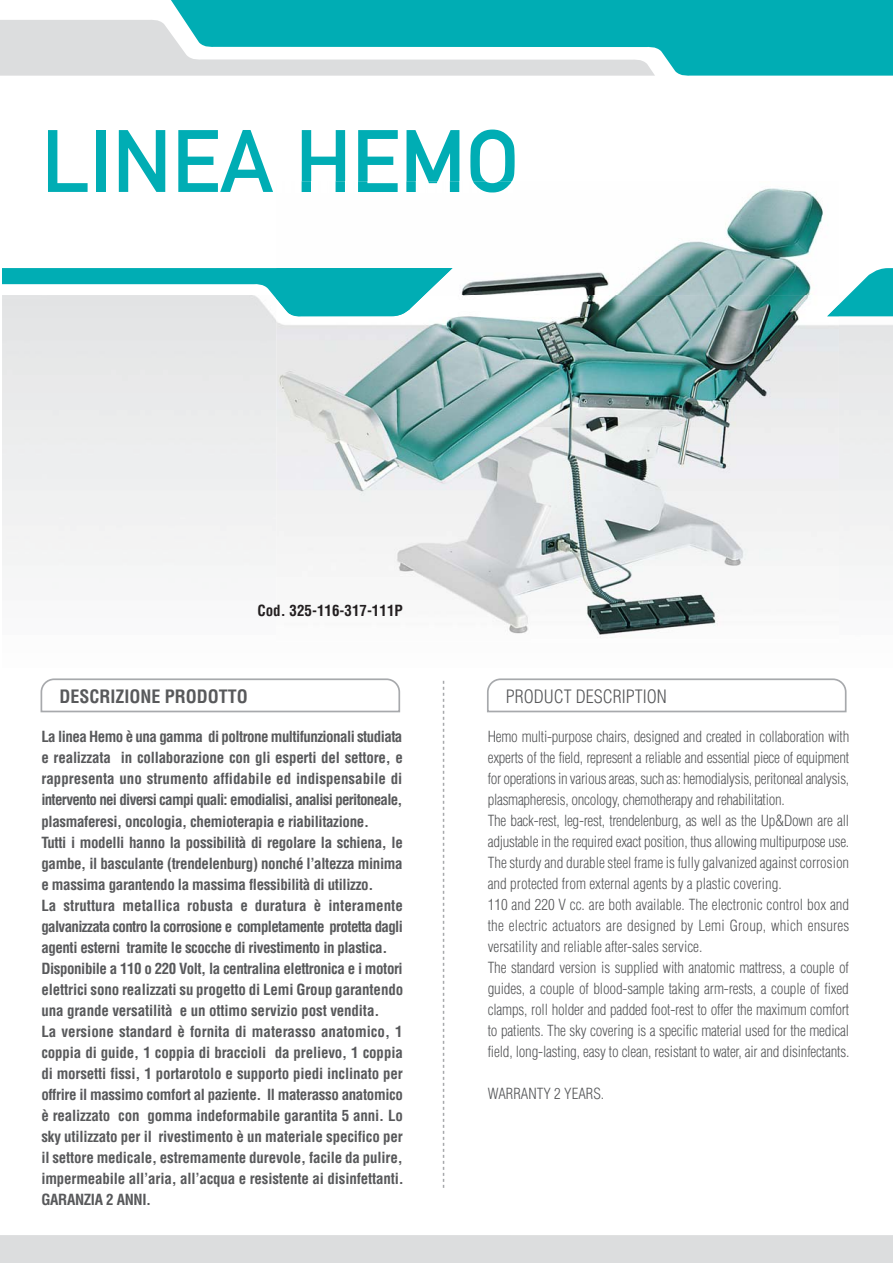
<style>
.page{position:relative;width:893px;height:1263px;background:#fff}
.page>*{position:absolute;margin:0;border:0;box-sizing:border-box;transform-origin:0 0}
.t1{font:87px "DIN 1451 Mittelschrift Regular";color:#00adb4}
.t2{font:700 condensed 18px "Helvetica";color:#58595b}
.t3{font:300 condensed 18px "Helvetica";color:#58595b}
.t4{font:700 condensed 15px/21px "Helvetica";letter-spacing:-.015em;color:#58595b}
.t5{font:300 condensed 15px/21px "Helvetica";letter-spacing:-.01em;color:#58595b}
.t6{font:700 condensed 15px "Helvetica";color:#231f20}
</style>
<div class="page">
<svg style="left:2px;top:268px;width:274px;height:49px"></svg>
<svg style="left:41px;top:678px;width:359px;height:34px"></svg>
<svg style="left:487px;top:678px;width:359px;height:34px"></svg>
<svg style="left:443px;top:681px;width:1px;height:507px"></svg>
<div style="left:0;top:1235px;width:893px;height:28px;background:#dcddde"></div>
<img style="left:276px;top:188px;width:563px;height:452px">
<img style="left:276px;top:268px;width:177px;height:48px">
<svg style="left:827px;top:268px;width:66px;height:48px"></svg>
<img style="left:276px;top:181px;width:238px;height:11px">
<img style="left:302px;top:181px;width:210px;height:11px">
<div style="left:171px;top:0;width:722px;height:76px;background:#00adb4"></div>
<svg style="left:0;top:19px;width:655px;height:57px"></svg>
<h1 class="t1" style="left:41px;top:110px;width:479px">LINEA HEMO</h1>
<p class="t6" style="left:257px;top:601px;width:147px">Cod. 325-116-317-111P</p>
<p class="t2" style="left:59px;top:685px;width:190px">DESCRIZIONE PRODOTTO</p>
<p class="t3" style="left:506px;top:685px;width:163px">PRODUCT DESCRIPTION</p>
<p class="t4" style="left:41px;top:726px;width:364px">La linea Hemo è una gamma di poltrone multifunzionali studiata e realizzata in collaborazione con gli esperti del settore, e rappresenta uno strumento affidabile ed indispensabile di intervento nei diversi campi quali: emodialisi, analisi peritoneale, plasmaferesi, oncologia, chemioterapia e riabilitazione.<br>Tutti i modelli hanno la possibilità di regolare la schiena, le gambe, il basculante (trendelenburg) nonché l’altezza minima e massima garantendo la massima flessibilità di utilizzo.<br>La struttura metallica robusta e duratura è interamente galvanizzata contro la corrosione e completamente protetta dagli agenti esterni tramite le scocche di rivestimento in plastica.<br>Disponibile a 110 o 220 Volt, la centralina elettronica e i motori elettrici sono realizzati su progetto di Lemi Group garantendo una grande versatilità e un ottimo servizio post vendita.<br>La versione standard è fornita di materasso anatomico, 1 coppia di guide, 1 coppia di braccioli da prelievo, 1 coppia di morsetti fissi, 1 portarotolo e supporto piedi inclinato per offrire il massimo comfort al paziente. Il materasso anatomico è realizzato con gomma indeformabile garantita 5 anni. Lo sky utilizzato per il rivestimento è un materiale specifico per il settore medicale, estremamente durevole, facile da pulire, impermeabile all’aria, all’acqua e resistente ai disinfettanti.<br>GARANZIA 2 ANNI.</p>
<p class="t5" style="left:488px;top:726px;width:363px">Hemo multi-purpose chairs, designed and created in collaboration with experts of the field, represent a reliable and essential piece of equipment for operations in various areas, such as: hemodialysis, peritoneal analysis, plasmapheresis, oncology, chemotherapy and rehabilitation.<br>The back-rest, leg-rest, trendelenburg, as well as the Up&amp;Down are all adjustable in the required exact position, thus allowing multipurpose use.<br>The sturdy and durable steel frame is fully galvanized against corrosion and protected from external agents by a plastic covering.<br>110 and 220 V cc. are both available. The electronic control box and the electric actuators are designed by Lemi Group, which ensures versatility and reliable after-sales service.<br>The standard version is supplied with anatomic mattress, a couple of guides, a couple of blood-sample taking arm-rests, a couple of fixed clamps, roll holder and padded foot-rest to offer the maximum comfort to patients. The sky covering is a specific material used for the medical field, long-lasting, easy to clean, resistant to water, air and disinfectants.</p>
<p class="t5" style="left:488px;top:1083px;width:118px">WARRANTY 2 YEARS.</p>
</div>
